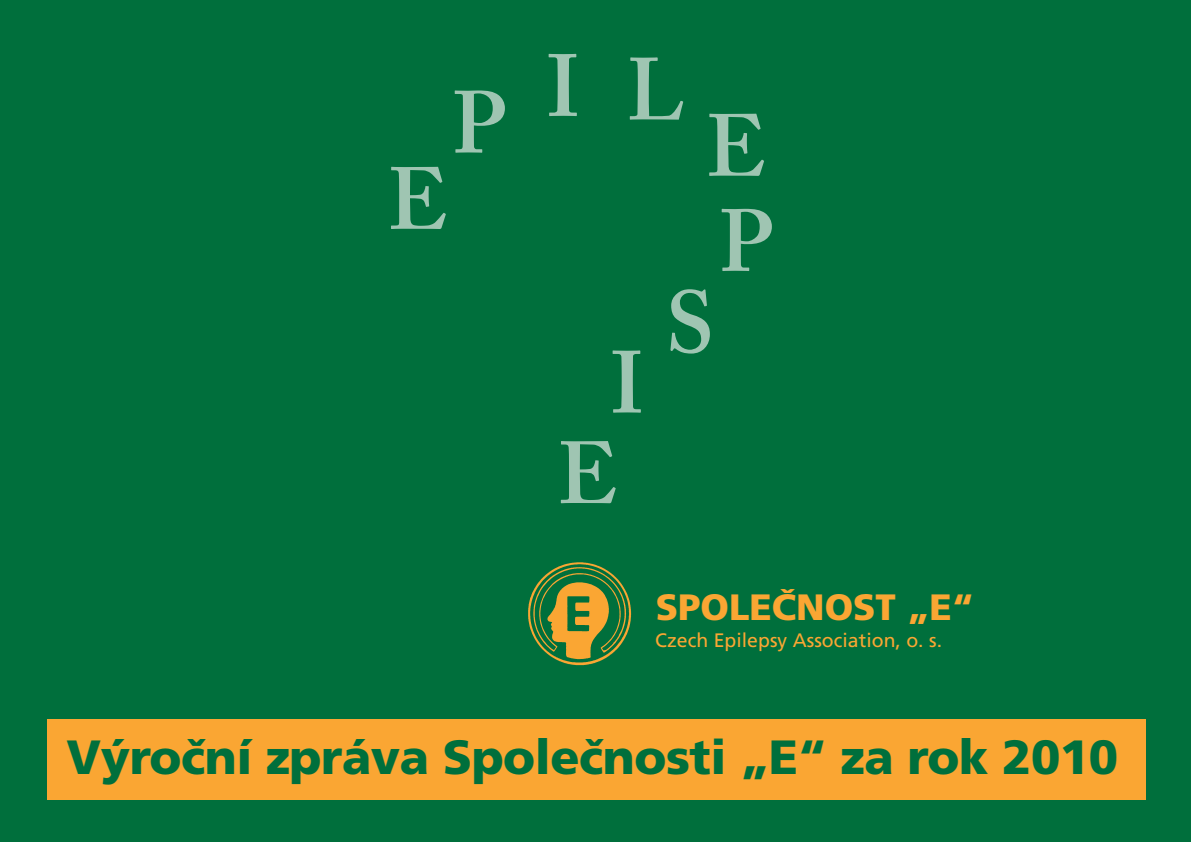
<style>
.page{position:relative;width:1191px;height:842px;background:#006f3c}
.page>*{position:absolute;margin:0;border:0;box-sizing:border-box;transform-origin:0 0}
.t1{font:900 48px "Frutiger CE";letter-spacing:-.01em;color:#006f3c}
.t2{font:900 36.6px "Frutiger CE";color:#faa633}
.t3{font:19.4px "Frutiger CE";color:#faa633}
</style>
<div class="page">
<svg style="left:455px;top:90px;width:50px;height:63px"></svg>
<svg style="left:548px;top:54px;width:29px;height:62px"></svg>
<svg style="left:630px;top:57px;width:53px;height:63px"></svg>
<svg style="left:709px;top:114px;width:55px;height:62px"></svg>
<svg style="left:721px;top:209px;width:51px;height:62px"></svg>
<svg style="left:670px;top:289px;width:40px;height:65px"></svg>
<svg style="left:612px;top:350px;width:29px;height:63px"></svg>
<svg style="left:561px;top:441px;width:55px;height:62px"></svg>
<svg style="left:391px;top:167px;width:55px;height:62px"></svg>
<img style="left:528px;top:562px;width:104px;height:104px">
<div style="left:47px;top:719px;width:1098px;height:80px;background:#faa633"></div>
<p class="t2" style="left:656px;top:589px;width:320px">SPOLEČNOST „E“</p>
<p class="t3" style="left:655px;top:631px;width:288px">Czech Epilepsy Association, o. s.</p>
<p class="t1" style="left:67px;top:734px;width:1053px">Výroční zpráva Společnosti „E“ za rok 2010</p>
</div>
